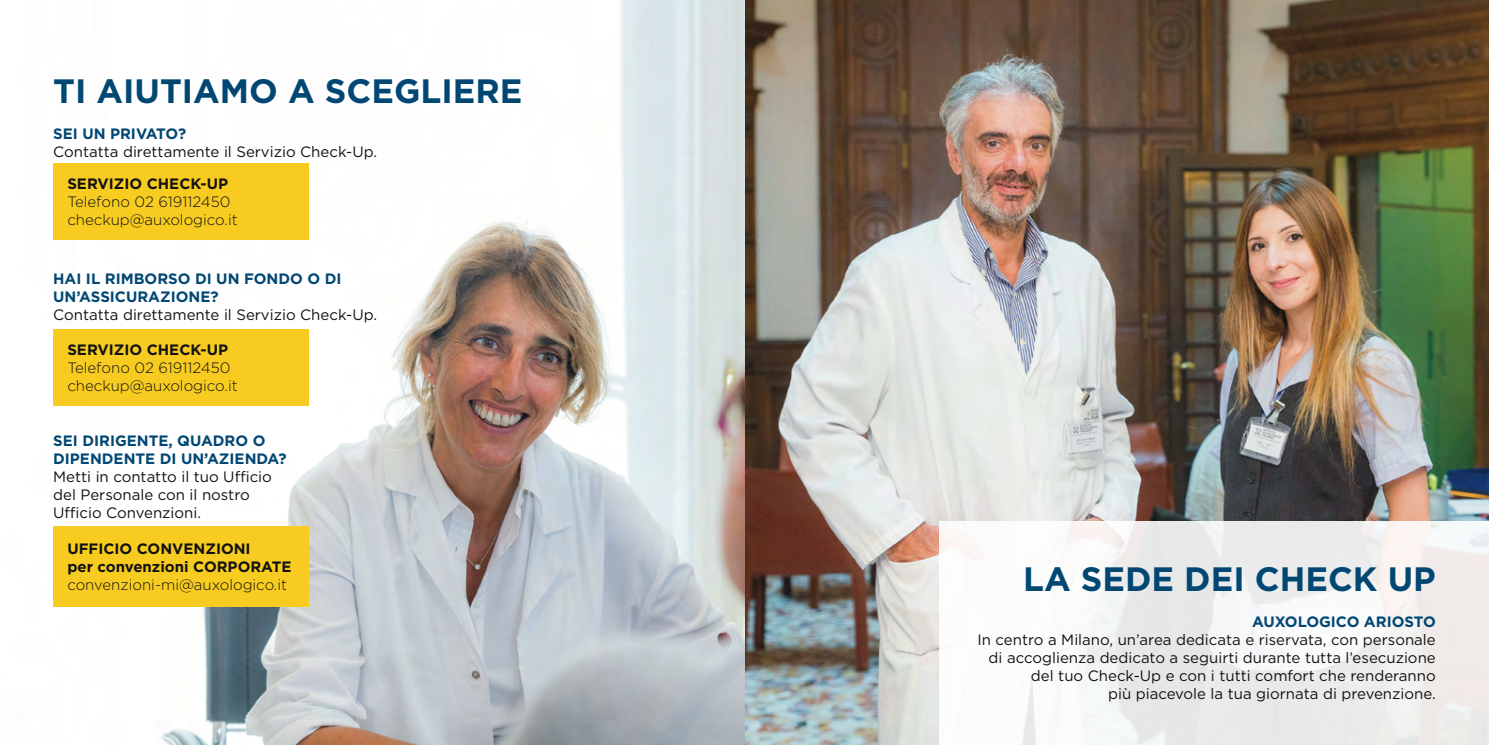
<style>
.page{position:relative;width:1489px;height:745px;background:#fff}
.page>*{position:absolute;margin:0;border:0;box-sizing:border-box;transform-origin:0 0}
.t1{font:700 33.75px "Gotham";color:#004773}
.t2{font:15px/18px "Gotham";color:#121212}
.t3{font:700 15px/18px "Gotham";color:#004773}
.t4{font:300 15px/18px "Gotham";color:#121212}
.t5{font:700 15px/18px "Gotham";color:#121212}
</style>
<div class="page">
<img style="left:53px;top:0;width:1435px;height:744px">
<div style="left:939px;top:521px;width:549px;height:223px;background:linear-gradient(to bottom,#f4f3f2,#f0f0f0)"></div>
<div style="left:53px;top:163px;width:255px;height:76px;background:#f7cb1f"></div>
<div style="left:53px;top:329px;width:255px;height:76px;background:#f7cb1f"></div>
<div style="left:53px;top:525px;width:255px;height:81px;background:#f7cb1f"></div>
<h1 class="t1" style="left:53px;top:69px;width:471px">TI AIUTIAMO A SCEGLIERE</h1>
<p class="t3" style="left:53px;top:125px;width:134px">SEI UN PRIVATO?</p>
<p class="t2" style="left:53px;top:143px;width:325px">Contatta direttamente il Servizio Check-Up.</p>
<p class="t5" style="left:67px;top:175px;width:162px">SERVIZIO CHECK-UP</p>
<p class="t4" style="left:67px;top:192px;width:172px">Telefono 02 619112450 checkup@auxologico.it</p>
<p class="t3" style="left:53px;top:269px;width:290px">HAI IL RIMBORSO DI UN FONDO O DI<br>UN’ASSICURAZIONE?</p>
<p class="t2" style="left:53px;top:305px;width:325px">Contatta direttamente il Servizio Check-Up.</p>
<p class="t5" style="left:67px;top:340px;width:162px">SERVIZIO CHECK-UP</p>
<p class="t4" style="left:67px;top:358px;width:172px">Telefono 02 619112450 checkup@auxologico.it</p>
<p class="t3" style="left:53px;top:431px;width:235px">SEI DIRIGENTE, QUADRO O<br>DIPENDENTE DI UN’AZIENDA?</p>
<p class="t2" style="left:53px;top:467px;width:220px">Metti in contatto il tuo Ufficio del Personale con il nostro<br>Ufficio Convenzioni.</p>
<p class="t5" style="left:67px;top:539px;width:226px">UFFICIO CONVENZIONI<br>per convenzioni CORPORATE</p>
<p class="t4" style="left:67px;top:575px;width:221px">convenzioni-mi@auxologico.it</p>
<h1 class="t1" style="left:1023px;top:556px;width:414px">LA SEDE DEI CHECK UP</h1>
<p class="t3" style="left:1251px;top:612px;width:185px">AUXOLOGICO ARIOSTO</p>
<p class="t2" style="left:977px;top:629px;width:460px;text-align:right">In centro a Milano, un’area dedicata e riservata, con personale di accoglienza dedicato a seguirti durante tutta l’esecuzione del tuo Check-Up e con i tutti comfort che renderanno<br>più piacevole la tua giornata di prevenzione.</p>
</div>
